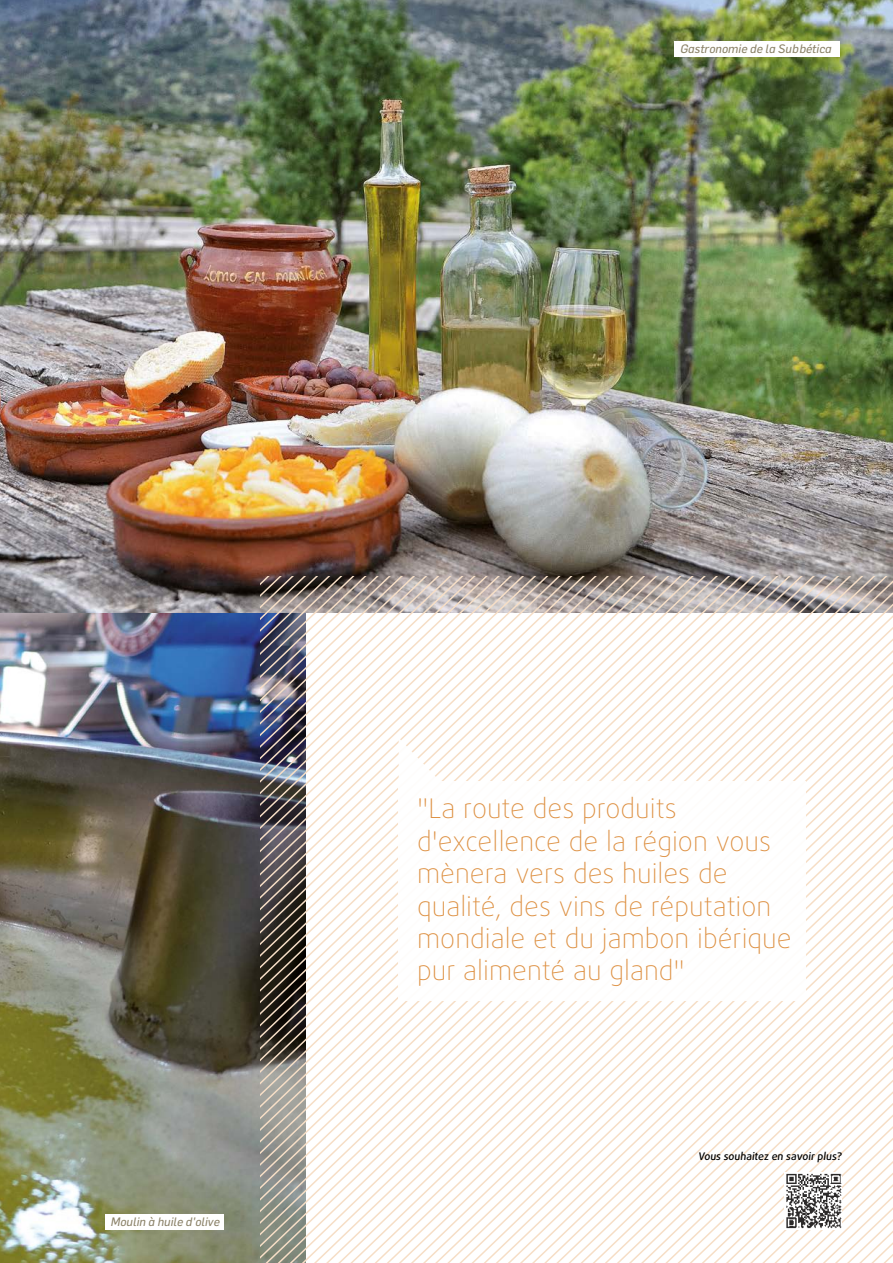
<style>
.page{position:relative;width:893px;height:1263px;background:#fff}
.page>*{position:absolute;margin:0;border:0;box-sizing:border-box;transform-origin:0 0}
.t1{font:100 27px/32.4px "Daxline Pro";color:#dd8f40}
.t2{font:italic 12px "Flama";color:#8b8268}
.t3{font:500 10.5px "Daxline Pro";color:#000}
</style>
<div class="page">
<img style="left:0;top:612px;width:260px;height:651px">
<img style="left:0;top:0;width:893px;height:612px">
<svg style="left:260px;top:576px;width:633px;height:687px"></svg>
<div style="left:399px;top:782px;width:407px;height:218px;background:#fff"></div>
<svg style="left:399px;top:738px;width:41px;height:44px"></svg>
<div style="left:675px;top:41px;width:165px;height:15px;background:#fff"></div>
<div style="left:105px;top:1214px;width:119px;height:15px;background:#fff"></div>
<img style="left:784px;top:1173px;width:59px;height:56px">
<p class="t2" style="left:680px;top:41px;width:153px">Gastronomie de la Subbética</p>
<p class="t2" style="left:111px;top:1215px;width:111px">Moulin à huile d'olive</p>
<p class="t1" style="left:417px;top:793px;width:376px">"La route des produits d'excellence de la région vous mènera vers des huiles de qualité, des vins de réputation mondiale et du jambon ibérique pur alimenté au gland"</p>
<p class="t3" style="left:698px;top:1149px;width:147px">Vous souhaitez en savoir plus?</p>
</div>
